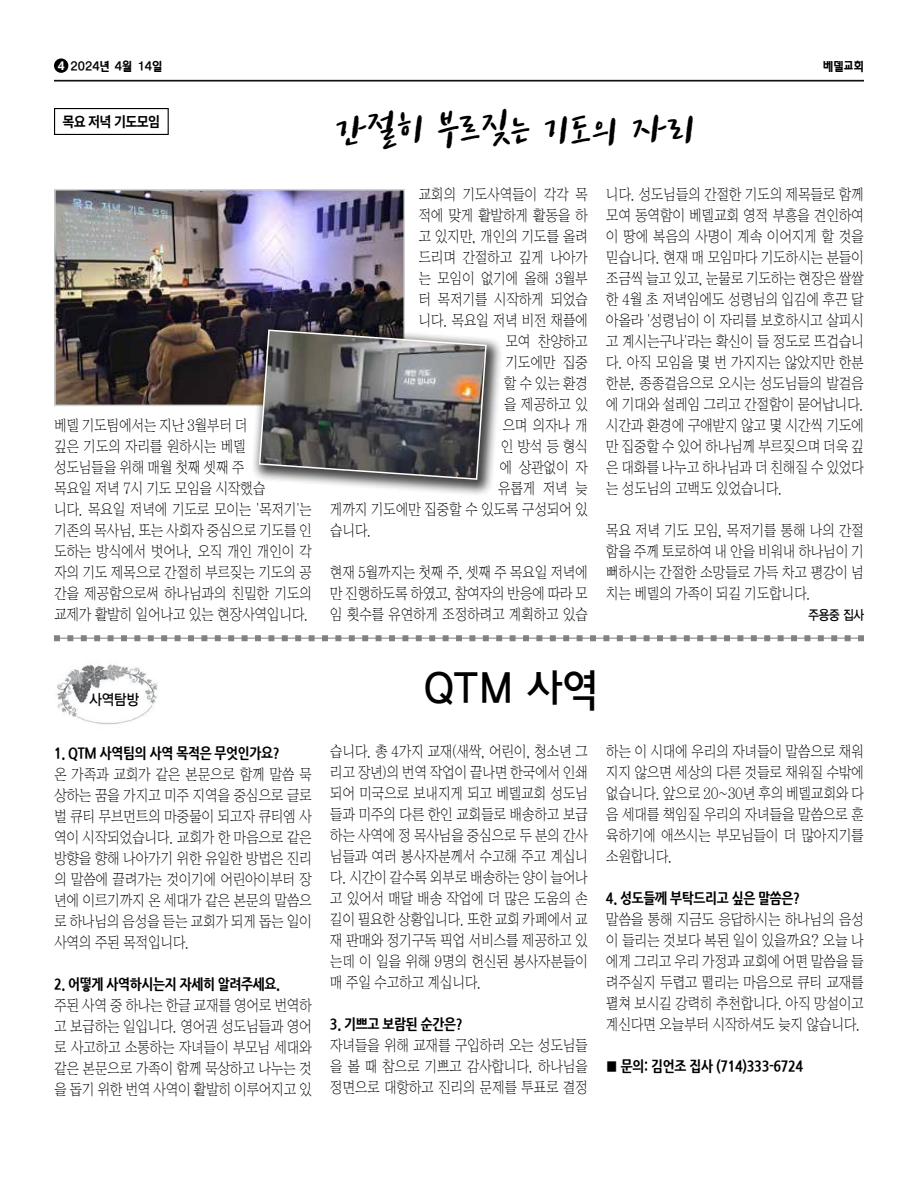
<style>
.page{position:relative;width:918px;height:1188px;background:#fff}
.page>*{position:absolute;margin:0;border:0;box-sizing:border-box;transform-origin:0 0}
.t1{font:48px "tv N Enjoystories B";color:#000}
.t2{font:45px "YDIYGO230";color:#000;scale:.95 1}
.t3{font:15px/21px "YDIY Sin";letter-spacing:-.025em;color:#000;text-align:justify;scale:.85 1}
.t4{font:800 15px "Nanum Gothic";letter-spacing:-.025em;color:#000;scale:.85 1}
.t5{font:15px "YDIYGO130";color:#000;scale:.9 1}
.t6{font:700 14.25px "Noto Sans KR";letter-spacing:-.05em;color:#000;scale:.92 1}
.t7{font:13.5px "YDIYGO130";color:#000;scale:.85 1}
.t8{font:12.75px "Tae Utum";color:#000}
.s1{font-family:"Open Sans";font-weight:700;font-size:12px;color:#fff}
</style>
<div class="page">
<hr style="left:54px;top:81px;width:810px;height:1px;background:#000">
<div style="left:54px;top:58px;width:14px;height:15px;background:#000;border-radius:50%"></div>
<hr style="left:54px;top:80px;width:810px;height:1px;background:#000">
<svg style="left:54px;top:635px;width:810px;height:6px"></svg>
<div style="left:54px;top:108px;width:115px;height:27px;border:1px solid #000"></div>
<img style="left:57px;top:192px;width:345px;height:211px">
<div style="left:54px;top:189px;width:351px;height:217px;border:2px solid #d1d3d4"></div>
<img style="left:57px;top:664px;width:101px;height:61px">
<div style="left:251px;top:321px;width:253px;height:176px;background:#000;opacity:.75"></div>
<svg style="left:258px;top:329px;width:230px;height:152px;background:#6c6b6b"></svg>
<p class="t8" style="left:58px;top:60px;width:106px"><span class="s1">4</span> 2024년 4월 14일</p>
<p class="t8" style="left:823px;top:60px;width:42px">베델교회</p>
<p class="t6" style="left:62px;top:114px;width:108px">목요 저녁 기도모임</p>
<p class="t3" style="left:54px;top:415px;width:305px;text-align:left">베델 기도팀에서는 지난 3월부터 더<br>깊은 기도의 자리를 원하시는 베델 성도님들을 위해 매월 첫째 셋째 주<br>목요일 저녁 7시 기도 모임을 시작했습<br>니다. 목요일 저녁에 기도로 모이는 '목저기'는 기존의 목사님, 또는 사회자 중심으로 기도를 인 도하는 방식에서 벗어나, 오직 개인 개인이 각 자의 기도 제목으로 간절히 부르짖는 기도의 공 간을 제공함으로써 하나님과의 친밀한 기도의 교제가 활발히 일어나고 있는 현장사역입니다.</p>
<h1 class="t1" style="left:335px;top:105px;width:362px">간절히 부르짖는 기도의 자리</h1>
<p class="t3" style="left:418px;top:185px;width:201px">교회의 기도사역들이 각각 목</p>
<p class="t3" style="left:418px;top:206px;width:201px">적에 맞게 활발하게 활동을 하</p>
<p class="t3" style="left:418px;top:227px;width:201px">고 있지만, 개인의 기도를 올려</p>
<p class="t3" style="left:418px;top:248px;width:201px">드리며 간절하고 깊게 나아가</p>
<p class="t3" style="left:418px;top:269px;width:201px">는 모임이 없기에 올해 3월부</p>
<p class="t3" style="left:418px;top:290px;width:201px">터 목저기를 시작하게 되었습</p>
<p class="t3" style="left:418px;top:311px;width:201px">니다. 목요일 저녁 비전 채플에</p>
<p class="t3" style="left:506px;top:332px;width:99px">모여 찬양하고</p>
<p class="t3" style="left:506px;top:353px;width:99px">기도에만 집중</p>
<p class="t3" style="left:504px;top:374px;width:100px">할 수 있는 환경</p>
<p class="t3" style="left:504px;top:395px;width:100px">을 제공하고 있</p>
<p class="t3" style="left:502px;top:416px;width:102px">으며 의자나 개</p>
<p class="t3" style="left:501px;top:437px;width:104px">인 방석 등 형식</p>
<p class="t3" style="left:499px;top:458px;width:106px">에 상관없이 자</p>
<p class="t3" style="left:498px;top:479px;width:107px">유롭게 저녁 늦</p>
<p class="t3" style="left:330px;top:500px;width:305px">게까지 기도에만 집중할 수 있도록 구성되어 있</p>
<p class="t3" style="left:330px;top:521px;width:51px">습니다.</p>
<p class="t3" style="left:330px;top:563px;width:305px">현재 5월까지는 첫째 주, 셋째 주 목요일 저녁에 만 진행하도록 하였고, 참여자의 반응에 따라 모 임 횟수를 유연하게 조정하려고 계획하고 있습</p>
<p class="t3" style="left:606px;top:185px;width:305px">니다. 성도님들의 간절한 기도의 제목들로 함께 모여 동역함이 베델교회 영적 부흥을 견인하여 이 땅에 복음의 사명이 계속 이어지게 할 것을 믿습니다. 현재 매 모임마다 기도하시는 분들이 조금씩 늘고 있고, 눈물로 기도하는 현장은 쌀쌀 한 4월 초 저녁임에도 성령님의 입김에 후끈 달 아올라 '성령님이 이 자리를 보호하시고 살피시 고 계시는구나'라는 확신이 들 정도로 뜨겁습니 다. 아직 모임을 몇 번 가지지는 않았지만 한분 한분, 종종걸음으로 오시는 성도님들의 발걸음 에 기대와 설레임 그리고 간절함이 묻어납니다. 시간과 환경에 구애받지 않고 몇 시간씩 기도에 만 집중할 수 있어 하나님께 부르짖으며 더욱 깊 은 대화를 나누고 하나님과 더 친해질 수 있었다 는 성도님의 고백도 있었습니다.</p>
<p class="t3" style="left:606px;top:521px;width:305px">목요 저녁 기도 모임, 목저기를 통해 나의 간절 함을 주께 토로하여 내 안을 비워내 하나님이 기 뻐하시는 간절한 소망들로 가득 차고 평강이 넘 치는 베델의 가족이 되길 기도합니다.</p>
<p class="t7" style="left:809px;top:608px;width:67px">주용중 집사</p>
<p class="t5" style="left:89px;top:691px;width:57px">사역탐방</p>
<p class="t4" style="left:54px;top:745px;width:267px">1. QTM 사역팀의 사역 목적은 무엇인가요?</p>
<p class="t3" style="left:54px;top:764px;width:305px">온 가족과 교회가 같은 본문으로 함께 말씀 묵 상하는 꿈을 가지고 미주 지역을 중심으로 글로 벌 큐티 무브먼트의 마중물이 되고자 큐티엠 사 역이 시작되었습니다. 교회가 한 마음으로 같은 방향을 향해 나아가기 위한 유일한 방법은 진리 의 말씀에 끌려가는 것이기에 어린아이부터 장 년에 이르기까지 온 세대가 같은 본문의 말씀으 로 하나님의 음성을 듣는 교회가 되게 돕는 일이 사역의 주된 목적입니다.</p>
<p class="t4" style="left:54px;top:976px;width:268px">2. 어떻게 사역하시는지 자세히 알려주세요.</p>
<p class="t3" style="left:54px;top:995px;width:305px">주된 사역 중 하나는 한글 교재를 영어로 번역하 고 보급하는 일입니다. 영어권 성도님들과 영어 로 사고하고 소통하는 자녀들이 부모님 세대와 같은 본문으로 가족이 함께 묵상하고 나누는 것 을 돕기 위한 번역 사역이 활발히 이루어지고 있</p>
<h2 class="t2" style="left:422px;top:664px;width:189px">QTM 사역</h2>
<p class="t3" style="left:330px;top:742px;width:305px">습니다. 총 4가지 교재(새싹, 어린이, 청소년 그 리고 장년)의 번역 작업이 끝나면 한국에서 인쇄 되어 미국으로 보내지게 되고 베델교회 성도님 들과 미주의 다른 한인 교회들로 배송하고 보급 하는 사역에 정 목사님을 중심으로 두 분의 간사 님들과 여러 봉사자분께서 수고해 주고 계십니 다. 시간이 갈수록 외부로 배송하는 양이 늘어나 고 있어서 매달 배송 작업에 더 많은 도움의 손 길이 필요한 상황입니다. 또한 교회 카페에서 교 재 판매와 정기구독 픽업 서비스를 제공하고 있 는데 이 일을 위해 9명의 헌신된 봉사자분들이 매 주일 수고하고 계십니다.</p>
<p class="t4" style="left:330px;top:1016px;width:158px">3. 기쁘고 보람된 순간은?</p>
<p class="t3" style="left:330px;top:1036px;width:305px">자녀들을 위해 교재를 구입하러 오는 성도님들 을 볼 때 참으로 기쁘고 감사합니다. 하나님을 정면으로 대항하고 진리의 문제를 투표로 결정</p>
<p class="t3" style="left:606px;top:742px;width:305px">하는 이 시대에 우리의 자녀들이 말씀으로 채워 지지 않으면 세상의 다른 것들로 채워질 수밖에 없습니다. 앞으로 20~30년 후의 베델교회와 다 음 세대를 책임질 우리의 자녀들을 말씀으로 훈 육하기에 애쓰시는 부모님들이 더 많아지기를 소원합니다.</p>
<p class="t4" style="left:606px;top:890px;width:230px">4. 성도들께 부탁드리고 싶은 말씀은?</p>
<p class="t3" style="left:606px;top:910px;width:305px">말씀을 통해 지금도 응답하시는 하나님의 음성 이 들리는 것보다 복된 일이 있을까요? 오늘 나 에게 그리고 우리 가정과 교회에 어떤 말씀을 들 려주실지 두렵고 떨리는 마음으로 큐티 교재를 펼쳐 보시길 강력히 추천합니다. 아직 망설이고 계신다면 오늘부터 시작하셔도 늦지 않습니다.</p>
<p class="t4" style="left:606px;top:1058px;width:234px">■ 문의: 김언조 집사 (714)333-6724</p>
</div>
